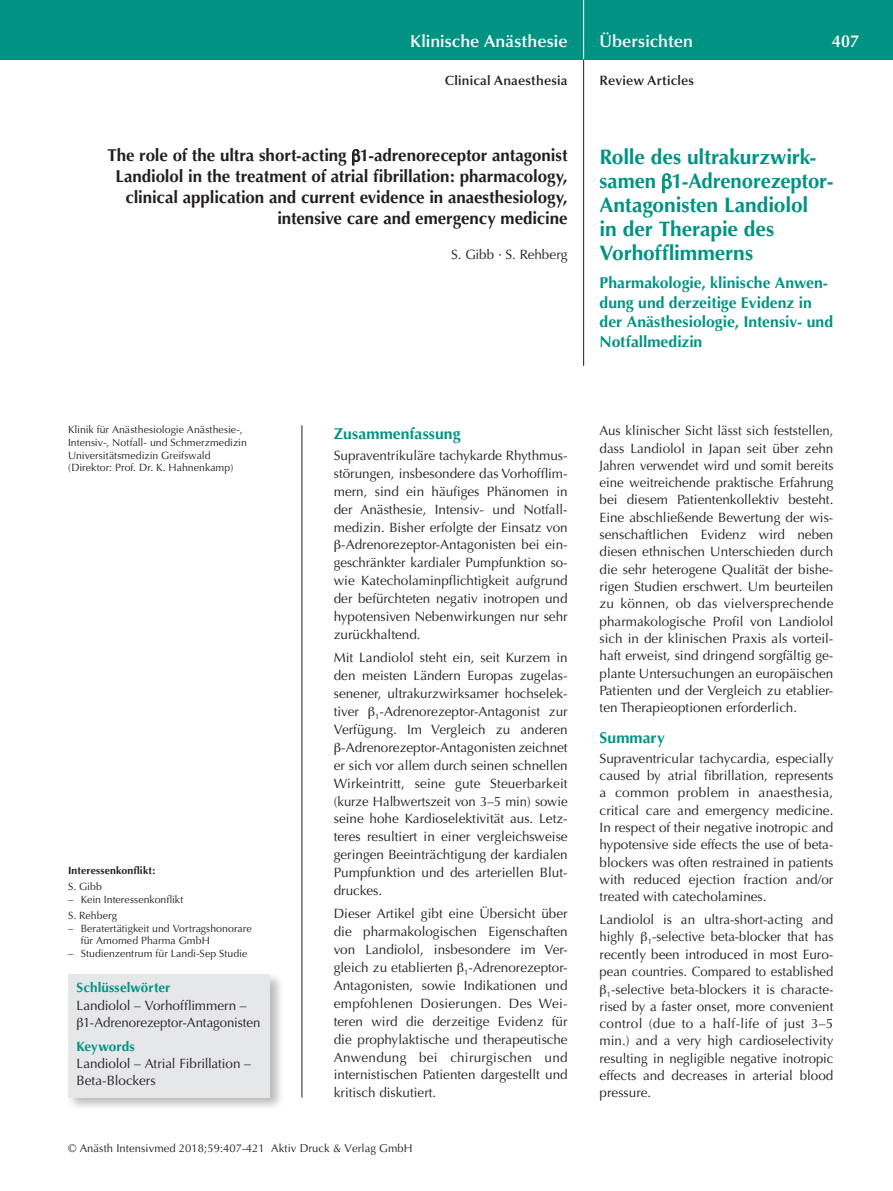
<style>
.page{position:relative;width:893px;height:1191px;background:#fff}
.page>*{position:absolute;margin:0;border:0;box-sizing:border-box;transform-origin:0 0}
.t1{font:700 21px/24px "Optima";letter-spacing:-.005em;color:#009383}
.t2{font:700 17.25px/21px "Optima";letter-spacing:-.005em;color:#231f20;text-align:right}
.t3{font:600 17.25px "Optima";letter-spacing:.005em;color:#fff}
.t4{font:700 15.75px/19.5px "Optima";color:#009383}
.t5{font:13.5px/17.2px "Optima";color:#231f20;text-align:justify}
.t6{font:600 13.5px "Optima";letter-spacing:.015em;color:#231f20}
.t7{font:13.5px "Optima";letter-spacing:.02em;color:#231f20}
.t8{font:700 13.5px "Optima";letter-spacing:.005em;color:#009383}
.t9{font:11.25px "Optima";letter-spacing:.005em;color:#231f20}
.t10{font:10.5px/12.8px "Optima";letter-spacing:.005em;color:#231f20}
.t11{font:700 10.5px "Optima";letter-spacing:.015em;color:#231f20}
</style>
<div class="page">
<div style="left:0;top:0;width:893px;height:60px;background:#009383"></div>
<hr style="left:583px;top:0;width:1px;height:60px;background:#fff">
<hr style="left:583px;top:60px;width:1px;height:306px;background:#231f20">
<hr style="left:302px;top:425px;width:1px;height:672px;background:#231f20">
<div style="left:66px;top:971px;width:218px;height:140px;background:#231f20;opacity:.3"></div>
<div style="left:68px;top:974px;width:202px;height:123px;background:#e6e7e9"></div>
<svg style="left:352px;top:149px;width:8px;height:16px"></svg>
<svg style="left:662px;top:173px;width:10px;height:20px"></svg>
<p class="t3" style="left:410px;top:31px;width:159px">Klinische Anästhesie</p>
<p class="t3" style="left:600px;top:31px;width:95px">Übersichten</p>
<p class="t3" style="left:832px;top:31px;width:29px">407</p>
<p class="t6" style="left:445px;top:73px;width:124px">Clinical Anaesthesia</p>
<p class="t6" style="left:600px;top:73px;width:96px">Review Articles</p>
<p class="t2" style="left:107px;top:145px;width:462px">The role of the ultra short-acting 1-adrenoreceptor antagonist Landiolol in the treatment of atrial fibrillation: pharmacology, clinical application and current evidence in anaesthesiology, intensive care and emergency medicine</p>
<p class="t5" style="left:451px;top:246px;width:118px">S. Gibb · S. Rehberg</p>
<p class="t10" style="left:68px;top:423px;width:180px">Klinik für Anästhesiologie Anästhesie-, Intensiv-, Notfall- und Schmerzmedizin Universitätsmedizin Greifswald (Direktor: Prof. Dr. K. Hahnenkamp)</p>
<p class="t11" style="left:68px;top:864px;width:89px">Interessenkonflikt:</p>
<p class="t10" style="left:68px;top:880px;width:35px">S. Gibb</p>
<p class="t10" style="left:68px;top:891px;width:117px;line-height:16.2px">– Kein Interessenkonflikt<br>S. Rehberg</p>
<p class="t10" style="left:81px;top:921px;width:172px;text-indent:-13px">– Beratertätigkeit und Vortragshonorare für Amomed Pharma GmbH</p>
<p class="t10" style="left:68px;top:947px;width:181px">– Studienzentrum für Landi-Sep Studie</p>
<p class="t8" style="left:77px;top:980px;width:96px">Schlüsselwörter</p>
<p class="t5" style="left:83px;top:996px;width:179px;text-indent:-7px">Landiolol – Vorhofflimmern –<br>1-Adrenorezeptor-Antagonisten</p>
<p class="t8" style="left:77px;top:1038px;width:60px">Keywords</p>
<p class="t5" style="left:77px;top:1054px;width:176px">Landiolol – Atrial Fibrillation –<br>Beta-Blockers</p>
<p class="t4" style="left:334px;top:424px;width:128px">Zusammenfassung</p>
<p class="t5" style="left:334px;top:447px;width:235px">Supraventrikuläre tachykarde Rhythmus-</p>
<p class="t5" style="left:334px;top:465px;width:235px">störungen, insbesondere das Vorhofflim-</p>
<p class="t5" style="left:334px;top:483px;width:235px">mern, sind ein häufiges Phänomen in</p>
<p class="t5" style="left:334px;top:500px;width:235px">der Anästhesie, Intensiv- und Notfall-</p>
<p class="t5" style="left:334px;top:518px;width:235px">medizin. Bisher erfolgte der Einsatz von</p>
<p class="t5" style="left:341px;top:536px;width:228px">-Adrenorezeptor-Antagonisten bei ein-</p>
<p class="t5" style="left:334px;top:554px;width:235px">geschränkter kardialer Pumpfunktion so-</p>
<p class="t5" style="left:334px;top:572px;width:235px">wie Katecholaminpflichtigkeit aufgrund</p>
<p class="t5" style="left:334px;top:590px;width:235px">der befürchteten negativ inotropen und</p>
<p class="t5" style="left:334px;top:608px;width:235px">hypotensiven Nebenwirkungen nur sehr</p>
<p class="t5" style="left:334px;top:626px;width:88px">zurückhaltend.</p>
<p class="t5" style="left:334px;top:649px;width:235px">Mit Landiolol steht ein, seit Kurzem in</p>
<p class="t5" style="left:334px;top:667px;width:235px">den meisten Ländern Europas zugelas-</p>
<p class="t5" style="left:334px;top:685px;width:234px">senener, ultrakurzwirksamer hochselek-</p>
<p class="t5" style="left:334px;top:703px;width:235px">tiver <sub>1</sub>-Adrenorezeptor-Antagonist zur</p>
<p class="t5" style="left:334px;top:721px;width:235px">Verfügung. Im Vergleich zu anderen</p>
<p class="t5" style="left:341px;top:738px;width:228px">-Adrenorezeptor-Antagonisten zeichnet</p>
<p class="t5" style="left:334px;top:756px;width:235px">er sich vor allem durch seinen schnellen</p>
<p class="t5" style="left:334px;top:774px;width:235px">Wirkeintritt, seine gute Steuerbarkeit</p>
<p class="t5" style="left:334px;top:792px;width:235px">(kurze Halbwertszeit von 3–5 min) sowie</p>
<p class="t5" style="left:334px;top:810px;width:235px">seine hohe Kardioselektivität aus. Letz-</p>
<p class="t5" style="left:334px;top:828px;width:235px">teres resultiert in einer vergleichsweise</p>
<p class="t5" style="left:334px;top:846px;width:235px">geringen Beeinträchtigung der kardialen</p>
<p class="t5" style="left:334px;top:864px;width:235px">Pumpfunktion und des arteriellen Blut-</p>
<p class="t5" style="left:334px;top:882px;width:50px">druckes.</p>
<p class="t5" style="left:334px;top:905px;width:235px;line-height:17.9px">Dieser Artikel gibt eine Übersicht über die pharmakologischen Eigenschaften von Landiolol, insbesondere im Ver&shy;gleich zu etablierten <sub>1</sub>-Adrenorezeptor-Antagonisten, sowie Indikationen und empfohlenen Dosierungen. Des Wei&shy;teren wird die derzeitige Evidenz für die prophylaktische und therapeutische Anwendung bei chirurgischen und internistischen Patienten dargestellt und kritisch diskutiert.</p>
<p class="t9" style="left:68px;top:1142px;width:346px">© Anästh Intensivmed 2018;59:407-421 Aktiv Druck &amp; Verlag GmbH</p>
<h1 class="t1" style="left:600px;top:145px;width:235px">Rolle des ultrakurzwirk&shy;samen 1-Adrenorezeptor-<br>Antagonisten Landiolol<br>in der Therapie des<br>Vorhofflimmerns</h1>
<p class="t4" style="left:600px;top:273px;width:235px">Pharmakologie, klinische Anwen&shy;dung und derzeitige Evidenz in der Anästhesiologie, Intensiv- und<br>Notfallmedizin</p>
<p class="t5" style="left:600px;top:422px;width:235px">Aus klinischer Sicht lässt sich feststellen, dass Landiolol in Japan seit über zehn Jahren verwendet wird und somit bereits eine weitreichende praktische Erfahrung bei diesem Patientenkollektiv besteht.<br>Eine abschließende Bewertung der wis&shy;senschaftlichen Evidenz wird neben diesen ethnischen Unterschieden durch die sehr heterogene Qualität der bishe&shy;rigen Studien erschwert. Um beurteilen zu können, ob das vielversprechende pharmakologische Profil von Landiolol sich in der klinischen Praxis als vorteil&shy;haft erweist, sind dringend sorgfältig ge&shy;plante Untersuchungen an europäischen Patienten und der Vergleich zu etablier&shy;ten Therapieoptionen erforderlich.</p>
<p class="t4" style="left:600px;top:727px;width:67px">Summary</p>
<p class="t5" style="left:600px;top:749px;width:235px">Supraventricular tachycardia, especially caused by atrial fibrillation, represents a common problem in anaesthesia, critical care and emergency medicine.<br>In respect of their negative inotropic and hypotensive side effects the use of beta&shy;blockers was often restrained in patients with reduced ejection fraction and/or treated with catecholamines.</p>
<p class="t5" style="left:600px;top:910px;width:235px">Landiolol is an ultra-short-acting and</p>
<p class="t5" style="left:600px;top:928px;width:235px">highly <sub>1</sub>-selective beta-blocker that has</p>
<p class="t5" style="left:600px;top:945px;width:235px">recently been introduced in most Euro-</p>
<p class="t5" style="left:600px;top:963px;width:235px">pean countries. Compared to established</p>
<p class="t5" style="left:607px;top:980px;width:228px"><sub>1</sub>-selective beta-blockers it is characte-</p>
<p class="t5" style="left:600px;top:997px;width:235px">rised by a faster onset, more convenient</p>
<p class="t7" style="left:600px;top:1015px;width:235px">control (due to a half-life of just 3–5</p>
<p class="t5" style="left:600px;top:1032px;width:235px">min.) and a very high cardioselectivity</p>
<p class="t5" style="left:600px;top:1049px;width:235px">resulting in negligible negative inotropic</p>
<p class="t5" style="left:600px;top:1067px;width:235px">effects and decreases in arterial blood</p>
<p class="t5" style="left:600px;top:1084px;width:53px">pressure.</p>
</div>
